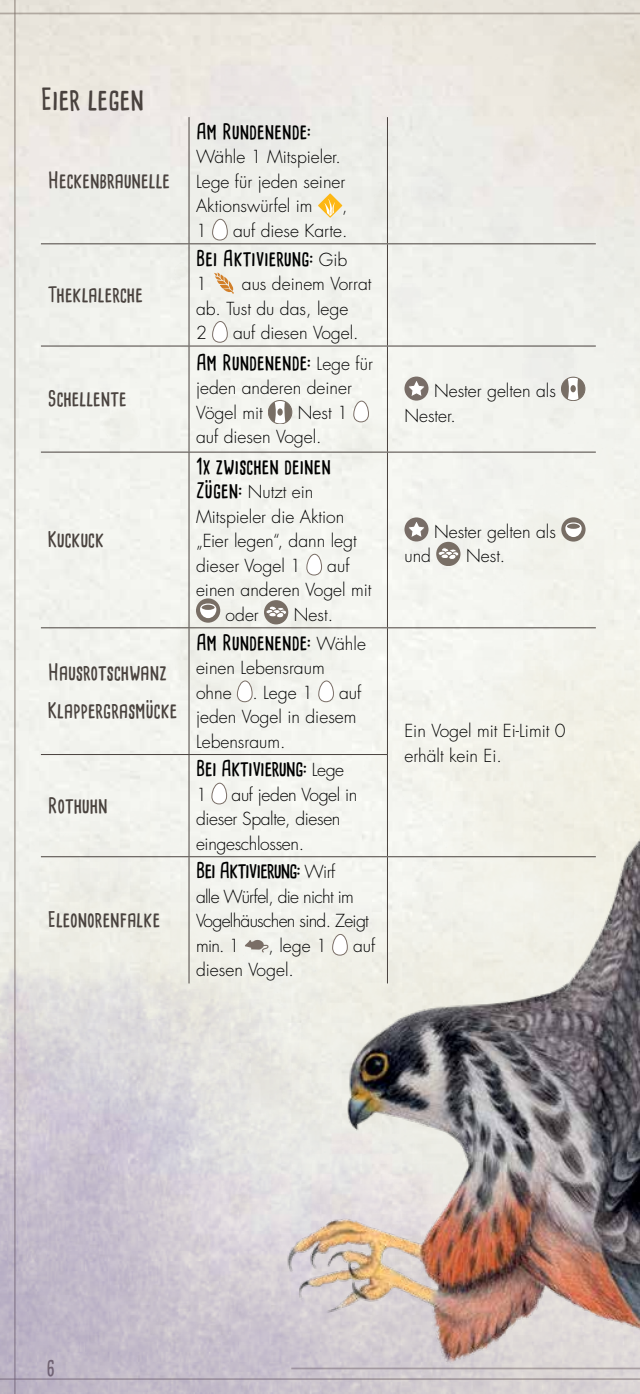
<style>
.page{position:relative;width:640px;height:1394px;background:#fff}
.page>*{position:absolute;margin:0;border:0;box-sizing:border-box;transform-origin:0 0}
.t1{font:700 29.75px "Cardenio Modern";color:#49423e}
.t2{font:700 21px/38px "Cardenio Modern";color:#49423e}
.t3{font:700 21px "Cardenio Modern";color:#000}
.t4{font:700 21px "Cardenio Modern";letter-spacing:-.02em;color:#000}
.t5{font:700 21px "Cardenio Modern";letter-spacing:-.04em;color:#000}
.t6{font:700 21px "Cardenio Modern";color:#796e66}
.t7{font:300 17.5px/24.5px "Futura Std";color:#000}
.t8{font:300 17.5px/24.5px "Futura Std";letter-spacing:-.02em;color:#000}
.t9{font:300 17.5px/24.5px "Futura Std";letter-spacing:-.04em;color:#000}
.t10{font:300 17.5px "Futura";letter-spacing:-.005em;color:#000}
.s1{font-family:"Futura Std";font-weight:300;font-size:17.5px}
.s2{font-family:"Cardenio Modern";font-weight:700;font-size:21px}
.s3{font-family:"Futura Std"}
</style>
<div class="page">
<hr style="left:0;top:13px;width:640px;height:1px;background:#7a6e66">
<hr style="left:14px;top:0;width:2px;height:1394px;background:#7a6e66">
<img style="left:0;top:54px;width:640px;height:1340px">
<hr style="left:189px;top:117px;width:1px;height:126px;background:#49423e">
<hr style="left:387px;top:117px;width:1px;height:126px;background:#49423e">
<hr style="left:41px;top:243px;width:148px;height:1px;background:#49423e">
<hr style="left:189px;top:243px;width:198px;height:1px;background:#49423e">
<hr style="left:189px;top:244px;width:1px;height:102px;background:#49423e">
<hr style="left:387px;top:243px;width:209px;height:1px;background:#49423e">
<hr style="left:387px;top:244px;width:1px;height:102px;background:#49423e">
<hr style="left:41px;top:346px;width:148px;height:1px;background:#49423e">
<hr style="left:189px;top:346px;width:198px;height:1px;background:#49423e">
<hr style="left:189px;top:346px;width:1px;height:106px;background:#49423e">
<hr style="left:387px;top:346px;width:209px;height:1px;background:#49423e">
<hr style="left:387px;top:346px;width:1px;height:106px;background:#49423e">
<hr style="left:41px;top:452px;width:148px;height:1px;background:#49423e">
<hr style="left:189px;top:452px;width:198px;height:1px;background:#49423e">
<hr style="left:189px;top:453px;width:1px;height:174px;background:#49423e">
<hr style="left:387px;top:452px;width:209px;height:1px;background:#49423e">
<hr style="left:387px;top:453px;width:1px;height:174px;background:#49423e">
<hr style="left:41px;top:627px;width:148px;height:1px;background:#49423e">
<hr style="left:189px;top:627px;width:198px;height:1px;background:#49423e">
<hr style="left:189px;top:628px;width:1px;height:126px;background:#49423e">
<hr style="left:387px;top:627px;width:209px;height:1px;background:#49423e">
<hr style="left:387px;top:628px;width:1px;height:126px;background:#49423e">
<hr style="left:41px;top:754px;width:148px;height:1px;background:#49423e">
<hr style="left:189px;top:754px;width:199px;height:1px;background:#49423e">
<hr style="left:189px;top:755px;width:1px;height:101px;background:#49423e">
<hr style="left:387px;top:755px;width:1px;height:101px;background:#49423e">
<hr style="left:41px;top:856px;width:148px;height:1px;background:#49423e">
<hr style="left:189px;top:856px;width:198px;height:1px;background:#49423e">
<hr style="left:189px;top:857px;width:1px;height:126px;background:#49423e">
<svg style="left:318px;top:194px;width:24px;height:24px"></svg>
<svg style="left:325px;top:199px;width:10px;height:17px"></svg>
<div style="left:212px;top:219px;width:16px;height:21px;background:#fff;border-radius:7px"></div>
<div style="left:212px;top:219px;width:16px;height:22px;border:1px solid #7a6e66;border-radius:7px"></div>
<svg style="left:214px;top:272px;width:21px;height:22px"></svg>
<div style="left:212px;top:321px;width:16px;height:21px;background:#fff;border-radius:7px"></div>
<div style="left:212px;top:321px;width:16px;height:22px;border:1px solid #7a6e66;border-radius:7px"></div>
<div style="left:268px;top:400px;width:24px;height:24px;background:#786e65;border-radius:50%"></div>
<svg style="left:275px;top:400px;width:10px;height:24px"></svg>
<div style="left:268px;top:400px;width:24px;height:24px;border:1px solid #786e65;border-radius:50%"></div>
<svg style="left:277px;top:408px;width:6px;height:8px"></svg>
<div style="left:353px;top:401px;width:16px;height:21px;background:#fff;border-radius:7px"></div>
<div style="left:353px;top:401px;width:16px;height:21px;border:1px solid #7a6e66;border-radius:7px"></div>
<svg style="left:404px;top:377px;width:24px;height:24px"></svg>
<svg style="left:406px;top:379px;width:21px;height:19px"></svg>
<div style="left:561px;top:377px;width:24px;height:24px;background:#786e65;border-radius:50%"></div>
<svg style="left:568px;top:377px;width:10px;height:24px"></svg>
<div style="left:561px;top:377px;width:24px;height:24px;border:1px solid #786e65;border-radius:50%"></div>
<div style="left:570px;top:385px;width:6px;height:7px;background:#786e65;border-radius:50%"></div>
<div style="left:307px;top:554px;width:15px;height:21px;background:#fff;border-radius:7px"></div>
<div style="left:306px;top:554px;width:16px;height:21px;border:1px solid #7a6e66;border-radius:7px"></div>
<svg style="left:196px;top:599px;width:24px;height:24px"></svg>
<div style="left:264px;top:600px;width:24px;height:24px;background:#786e65;border-radius:50%"></div>
<svg style="left:266px;top:606px;width:21px;height:13px"></svg>
<svg style="left:404px;top:517px;width:24px;height:24px"></svg>
<svg style="left:406px;top:520px;width:21px;height:19px"></svg>
<svg style="left:561px;top:517px;width:24px;height:24px"></svg>
<div style="left:436px;top:542px;width:24px;height:24px;background:#786e65;border-radius:50%"></div>
<div style="left:438px;top:551px;width:8px;height:5px;background:#fff;border-radius:50%"></div>
<div style="left:438px;top:551px;width:8px;height:5px;border:1px solid #786e65;border-radius:50%"></div>
<svg style="left:441px;top:547px;width:18px;height:14px"></svg>
<div style="left:237px;top:681px;width:15px;height:21px;background:#fff;border-radius:7px"></div>
<div style="left:237px;top:680px;width:16px;height:22px;border:1px solid #7a6e66;border-radius:7px"></div>
<svg style="left:318px;top:681px;width:16px;height:21px"></svg>
<div style="left:318px;top:680px;width:16px;height:22px;border:1px solid #7a6e66;border-radius:7px"></div>
<div style="left:212px;top:783px;width:15px;height:21px;background:#fff;border-radius:7px"></div>
<div style="left:211px;top:783px;width:16px;height:21px;border:1px solid #7a6e66;border-radius:7px"></div>
<svg style="left:244px;top:938px;width:24px;height:14px"></svg>
<img style="left:269px;top:769px;width:371px;height:625px">
<h1 class="t1" style="left:41px;top:79px;width:105px">Eier legen</h1>
<p class="t2" style="left:48px;top:161px;width:124px">Heckenbraunelle</p>
<p class="t2" style="left:48px;top:276px;width:96px">Theklalerche</p>
<p class="t2" style="left:48px;top:380px;width:80px">Schellente</p>
<p class="t2" style="left:48px;top:521px;width:58px">Kuckuck</p>
<p class="t2" style="left:48px;top:653px;width:131px">Hausrotschwanz<br>Klappergrasmücke</p>
<p class="t2" style="left:48px;top:786px;width:61px">Rothuhn</p>
<p class="t2" style="left:48px;top:901px;width:114px">Eleonorenfalke</p>
<p class="t3" style="left:196px;top:117px;width:117px">Am Rundenende:</p>
<p class="t7" style="left:196px;top:145px;width:151px">Wähle 1 Mitspieler.<br>Lege für jeden seiner<br>Aktionswürfel im</p>
<p class="t7" style="left:342px;top:194px;width:7px">,</p>
<p class="t7" style="left:196px;top:219px;width:12px">1</p>
<p class="t7" style="left:233px;top:219px;width:116px">auf diese Karte.</p>
<p class="t3" style="left:196px;top:244px;width:153px">Bei Aktivierung: <span class="s1">Gib</span></p>
<p class="t7" style="left:196px;top:272px;width:12px">1</p>
<p class="t7" style="left:196px;top:272px;width:177px;text-indent:46px">aus deinem Vorrat ab. Tust du das, lege<br>2</p>
<p class="t7" style="left:233px;top:321px;width:127px">auf diesen Vogel.</p>
<p class="t3" style="left:196px;top:348px;width:178px">Am Rundenende: <span class="s1">Lege für</span></p>
<p class="t7" style="left:196px;top:376px;width:157px">jeden anderen deiner<br>Vögel mit</p>
<p class="t7" style="left:196px;top:401px;width:154px;text-indent:102px">Nest 1 auf diesen Vogel.</p>
<p class="t3" style="left:196px;top:452px;width:137px">1x zwischen deinen</p>
<p class="t7" style="left:196px;top:480px;width:150px"><span class="s2">Zügen:</span> Nutzt ein<br>Mitspieler die Aktion</p>
<p class="t10" style="left:196px;top:530px;width:162px">„Eier legen“<span class="s3">, dann legt</span></p>
<p class="t7" style="left:196px;top:554px;width:107px">dieser Vogel 1</p>
<p class="t7" style="left:327px;top:554px;width:24px">auf</p>
<p class="t7" style="left:196px;top:578px;width:177px">einen anderen Vogel mit</p>
<p class="t7" style="left:226px;top:603px;width:35px">oder</p>
<p class="t7" style="left:294px;top:603px;width:41px">Nest.</p>
<p class="t3" style="left:196px;top:628px;width:171px">Am Rundenende: <span class="s1">Wähle</span></p>
<p class="t7" style="left:196px;top:656px;width:130px">einen Lebensraum ohne . Lege 1</p>
<p class="t7" style="left:196px;top:680px;width:167px;text-indent:143px">auf jeden Vogel in diesem<br>Lebensraum.</p>
<p class="t4" style="left:196px;top:754px;width:150px">Bei Aktivierung: <span class="s1">Lege</span></p>
<p class="t7" style="left:196px;top:783px;width:12px">1</p>
<p class="t8" style="left:196px;top:783px;width:163px;text-indent:36px">auf jeden Vogel in dieser Spalte, diesen eingeschlossen.</p>
<p class="t5" style="left:196px;top:857px;width:141px">Bei Aktivierung: <span class="s1">Wirf</span></p>
<p class="t9" style="left:196px;top:885px;width:174px">alle Würfel, die nicht im<br>Vogelhäuschen sind. Zeigt min. 1</p>
<p class="t7" style="left:268px;top:934px;width:60px">, lege 1</p>
<p class="t7" style="left:353px;top:934px;width:24px">auf</p>
<p class="t7" style="left:196px;top:958px;width:99px">diesen Vogel.</p>
<p class="t7" style="left:404px;top:379px;width:153px;text-indent:30px">Nester gelten als<br>Nester.</p>
<p class="t7" style="left:434px;top:520px;width:123px">Nester gelten als</p>
<p class="t7" style="left:404px;top:544px;width:28px">und</p>
<p class="t7" style="left:466px;top:544px;width:41px">Nest.</p>
<p class="t7" style="left:404px;top:719px;width:163px">Ein Vogel mit Ei-Limit 0 erhält kein Ei.</p>
<p class="t6" style="left:47px;top:1354px;width:10px">6</p>
</div>
